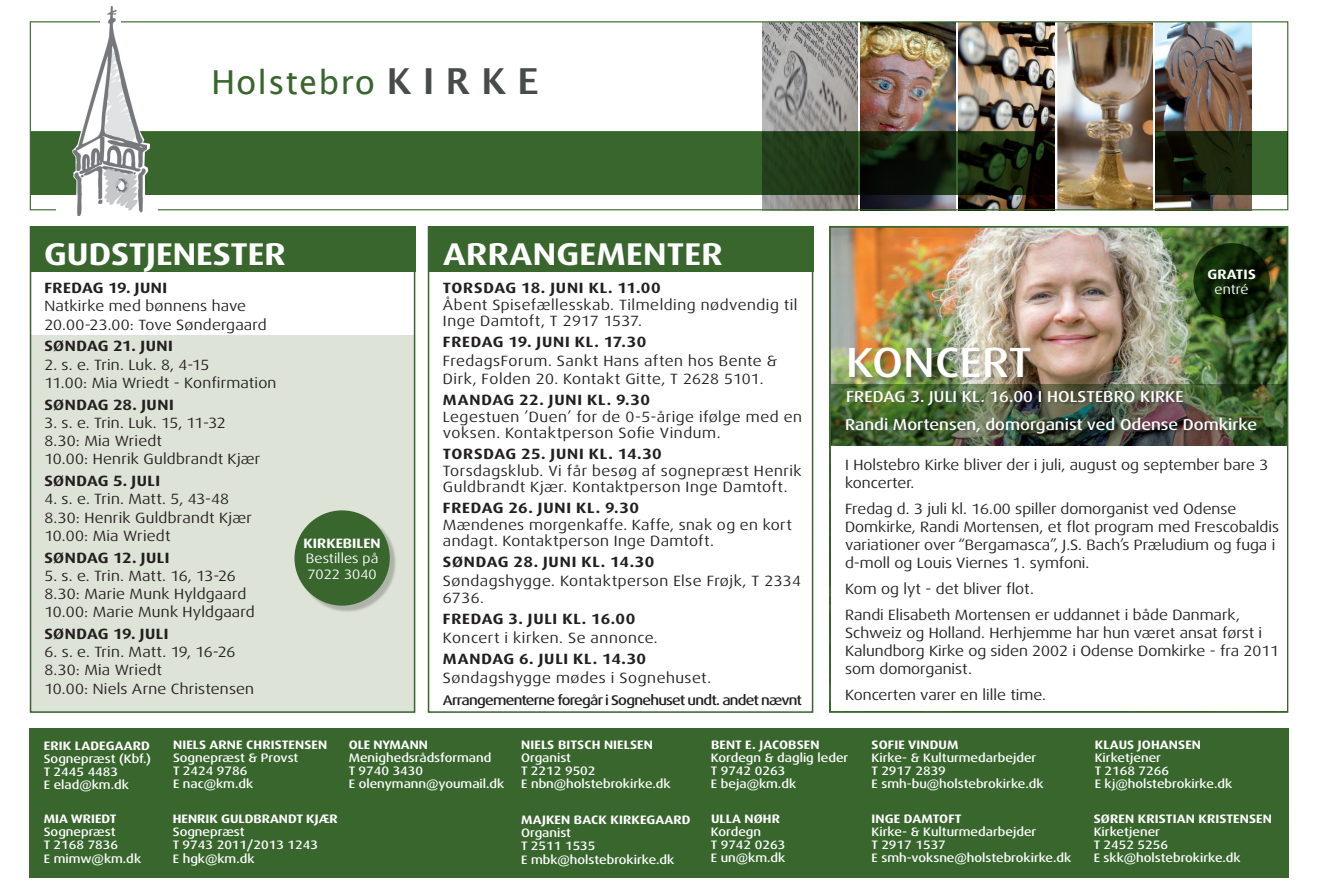
<style>
.page{position:relative;width:1320px;height:893px;background:#fff}
.page>*{position:absolute;margin:0;border:0;box-sizing:border-box;transform-origin:0 0}
.t1{font:500 expanded 42.35px "Dax OT";letter-spacing:.01em;color:#fff}
.t2{font:33.07px "Lucida Grande";letter-spacing:.03em;color:#38662d}
.t3{font:700 expanded 31.5px "Dax OT";letter-spacing:.005em;color:#fff}
.t4{font:500 expanded 15.75px "Dax OT";color:#fff}
.t5{font:expanded 14.88px/18.2px "Dax OT";letter-spacing:.01em;color:#231f20}
.t6{font:expanded 14.88px/16.6px "Dax OT";letter-spacing:.035em;color:#231f20}
.t7{font:700 expanded 14.88px "Dax OT";letter-spacing:.035em;color:#231f20}
.t8{font:expanded 14.88px/16.6px "Dax OT";letter-spacing:.03em;color:#231f20}
.t9{font:700 expanded 14.88px "Dax OT";letter-spacing:.055em;color:#231f20}
.t10{font:500 expanded 14px "Dax OT";letter-spacing:-.05em;color:#231f20}
.t11{font:expanded 13.65px/15.8px "Dax OT";color:#fff}
.t12{font:700 expanded 13.65px "Dax OT";color:#fff}
.t13{font:500 expanded 12.25px/13.1px "Dax OT";color:#fff}
.t14{font:700 expanded 12.25px "Dax OT";letter-spacing:.01em;color:#fff}
.t15{font:700 expanded 12.25px "Dax OT";letter-spacing:-.01em;color:#fff}
.s1{font-family:"Lucida Sans";font-weight:600;font-size:35.88px;color:#474b49}
</style>
<div class="page">
<div style="left:31px;top:335px;width:382px;height:378px;background:#dee3d7"></div>
<img style="left:762px;top:23px;width:96px;height:185px">
<img style="left:860px;top:23px;width:95px;height:185px">
<img style="left:958px;top:23px;width:96px;height:185px">
<img style="left:1057px;top:23px;width:96px;height:185px">
<img style="left:1155px;top:23px;width:96px;height:185px">
<div style="left:30px;top:21px;width:1258px;height:189px;border:1px solid #38662d"></div>
<div style="left:56px;top:193px;width:102px;height:28px;background:#fff"></div>
<svg style="left:1155px;top:131px;width:133px;height:64px;background:#1e3012"></svg>
<svg style="left:146px;top:131px;width:908px;height:64px;background:#2d5124"></svg>
<div style="left:31px;top:131px;width:42px;height:64px;background:#38662d"></div>
<img style="left:73px;top:6px;width:73px;height:209px">
<div style="left:30px;top:226px;width:385px;height:487px;border:2px solid #38662d"></div>
<div style="left:428px;top:226px;width:385px;height:487px;border:2px solid #38662d"></div>
<div style="left:30px;top:728px;width:1259px;height:150px;background:#38662d"></div>
<div style="left:31px;top:226px;width:384px;height:46px;background:#38662d"></div>
<div style="left:429px;top:226px;width:384px;height:46px;background:#38662d"></div>
<div style="left:297px;top:513px;width:100px;height:100px;background:#231f20;opacity:.25"></div>
<div style="left:294px;top:510px;width:96px;height:96px;background:#38662d;border-radius:50%"></div>
<img style="left:832px;top:229px;width:453px;height:155px">
<div style="left:829px;top:226px;width:459px;height:487px;border:2px solid #38662d"></div>
<div style="left:848px;top:346px;width:189px;height:38px;background:#231f20;opacity:.25"></div>
<img style="left:831px;top:384px;width:455px;height:62px">
<div style="left:847px;top:390px;width:339px;height:18px;background:#231f20;opacity:.25"></div>
<div style="left:831px;top:446px;width:455px;height:265px;background:#fff"></div>
<div style="left:846px;top:417px;width:414px;height:20px;background:#231f20;opacity:.25"></div>
<div style="left:1195px;top:245px;width:80px;height:80px;background:#231f20;opacity:.25"></div>
<svg style="left:1193px;top:243px;width:76px;height:76px;background:#0d2306"></svg>
<h2 class="t2" style="left:211px;top:63px;width:329px">Holstebro <span class="s1">K I R K E</span></h2>
<h3 class="t3" style="left:44px;top:234px;width:243px">GUDSTJENESTER</h3>
<h3 class="t3" style="left:443px;top:234px;width:281px">ARRANGEMENTER</h3>
<p class="t7" style="left:44px;top:279px;width:124px">FREDAG 19. JUNI</p>
<p class="t5" style="left:44px;top:297px;width:224px">Natkirke med bønnens have<br>20.00-23.00: Tove Søndergaard</p>
<p class="t7" style="left:44px;top:337px;width:130px">SØNDAG 21. JUNI</p>
<p class="t5" style="left:44px;top:356px;width:234px">2. s. e. Trin. Luk. 8, 4-15<br>11.00: Mia Wriedt - Konfirmation</p>
<p class="t7" style="left:44px;top:395px;width:131px">SØNDAG 28. JUNI</p>
<p class="t5" style="left:44px;top:414px;width:217px">3. s. e. Trin. Luk. 15, 11-32<br>8.30: Mia Wriedt<br>10.00: Henrik Guldbrandt Kjær</p>
<p class="t7" style="left:44px;top:471px;width:117px">SØNDAG 5. JULI</p>
<p class="t5" style="left:44px;top:490px;width:209px">4. s. e. Trin. Matt. 5, 43-48<br>8.30: Henrik Guldbrandt Kjær<br>10.00: Mia Wriedt</p>
<p class="t7" style="left:44px;top:548px;width:126px">SØNDAG 12. JULI</p>
<p class="t5" style="left:44px;top:567px;width:212px">5. s. e. Trin. Matt. 16, 13-26<br>8.30: Marie Munk Hyldgaard<br>10.00: Marie Munk Hyldgaard</p>
<p class="t7" style="left:44px;top:624px;width:125px">SØNDAG 19. JULI</p>
<p class="t5" style="left:44px;top:643px;width:211px">6. s. e. Trin. Matt. 19, 16-26<br>8.30: Mia Wriedt<br>10.00: Niels Arne Christensen</p>
<p class="t7" style="left:443px;top:279px;width:219px">TORSDAG 18. JUNI KL. 11.00</p>
<p class="t8" style="left:443px;top:297px;width:356px">Åbent Spisefællesskab. Tilmelding nødvendig til<br>Inge Damtoft, T 2917 1537.</p>
<p class="t7" style="left:443px;top:333px;width:205px">FREDAG 19. JUNI KL. 17.30</p>
<p class="t8" style="left:443px;top:351px;width:336px;line-height:18.4px">FredagsForum. Sankt Hans aften hos Bente &amp;<br>Dirk, Folden 20. Kontakt Gitte, T 2628 5101.</p>
<p class="t9" style="left:443px;top:390px;width:208px">MANDAG 22. JUNI KL. 9.30</p>
<p class="t6" style="left:443px;top:408px;width:360px">Legestuen ’Duen’ for de 0-5-årige ifølge med en voksen. Kontaktperson Sofie Vindum.</p>
<p class="t7" style="left:443px;top:444px;width:220px">TORSDAG 25. JUNI KL. 14.30</p>
<p class="t6" style="left:443px;top:462px;width:360px">Torsdagsklub. Vi får besøg af sognepræst Henrik<br>Guldbrandt Kjær. Kontaktperson Inge Damtoft.</p>
<p class="t7" style="left:443px;top:498px;width:197px">FREDAG 26. JUNI KL. 9.30</p>
<p class="t5" style="left:443px;top:516px;width:350px;line-height:16.6px">Mændenes morgenkaffe. Kaffe, snak og en kort andagt. Kontaktperson Inge Damtoft.</p>
<p class="t7" style="left:443px;top:553px;width:213px">SØNDAG 28. JUNI KL. 14.30</p>
<p class="t8" style="left:443px;top:573px;width:360px">Søndagshygge. Kontaktperson Else Frøjk, T 2334<br>6736.</p>
<p class="t7" style="left:443px;top:609px;width:194px">FREDAG 3. JULI KL. 16.00</p>
<p class="t6" style="left:443px;top:630px;width:216px">Koncert i kirken. Se annonce.</p>
<p class="t9" style="left:443px;top:649px;width:205px">MANDAG 6. JULI KL. 14.30</p>
<p class="t6" style="left:443px;top:670px;width:270px">Søndagshygge mødes i Sognehuset.</p>
<p class="t10" style="left:443px;top:691px;width:361px">Arrangementerne foregår i Sognehuset undt. andet nævnt</p>
<p class="t12" style="left:304px;top:534px;width:78px">KIRKEBILEN</p>
<p class="t11" style="left:306px;top:551px;width:74px">Bestilles på<br>7022 3040</p>
<h1 class="t1" style="left:846px;top:336px;width:187px">KONCERT</h1>
<p class="t4" style="left:846px;top:386px;width:339px">FREDAG 3. JULI KL. 16.00 I HOLSTEBRO KIRKE</p>
<p class="t12" style="left:1207px;top:265px;width:50px">GRATIS</p>
<p class="t11" style="left:1214px;top:282px;width:36px">entré</p>
<p class="t4" style="left:845px;top:414px;width:413px">Randi Mortensen, domorganist ved Odense Domkirke</p>
<p class="t5" style="left:845px;top:456px;width:425px">I Holstebro Kirke bliver der i juli, august og september bare 3 koncerter.</p>
<p class="t5" style="left:845px;top:500px;width:435px">Fredag d. 3 juli kl. 16.00 spiller domorganist ved Odense Domkirke, Randi Mortensen, et flot program med Frescobaldis variationer over “Bergamasca”, J.S. Bach’s Præludium og fuga i d-moll og Louis Viernes 1. symfoni.</p>
<p class="t5" style="left:845px;top:576px;width:396px;line-height:26.2px">Kom og lyt - det bliver flot.<br>Randi Elisabeth Mortensen er uddannet i både Danmark,</p>
<p class="t5" style="left:845px;top:624px;width:436px">Schweiz og Holland. Herhjemme har hun været ansat først i<br>Kalundborg Kirke og siden 2002 i Odense Domkirke - fra 2011 som domorganist.</p>
<p class="t5" style="left:845px;top:686px;width:202px">Koncerten varer en lille time.</p>
<p class="t14" style="left:44px;top:737px;width:107px">ERIK LADEGAARD</p>
<p class="t13" style="left:44px;top:752px;width:109px">Sognepræst (Kbf.)<br>T 2445 4483<br>E elad@km.dk</p>
<p class="t14" style="left:44px;top:811px;width:74px">MIA WRIEDT</p>
<p class="t13" style="left:44px;top:826px;width:99px">Sognepræst<br>T 2168 7836<br>E mimw@km.dk</p>
<p class="t14" style="left:173px;top:737px;width:156px">NIELS ARNE CHRISTENSEN</p>
<p class="t13" style="left:173px;top:751px;width:127px">Sognepræst &amp; Provst<br>T 2424 9786<br>E nac@km.dk</p>
<p class="t14" style="left:173px;top:811px;width:166px">HENRIK GULDBRANDT KJÆR</p>
<p class="t13" style="left:173px;top:826px;width:147px">Sognepræst<br>T 9743 2011/2013 1243<br>E hgk@km.dk</p>
<p class="t15" style="left:349px;top:737px;width:80px">OLE NYMANN</p>
<p class="t13" style="left:349px;top:751px;width:157px">Menighedsrådsformand<br>T 9740 3430<br>E olenymann@youmail.dk</p>
<p class="t14" style="left:521px;top:737px;width:133px">NIELS BITSCH NIELSEN</p>
<p class="t13" style="left:521px;top:751px;width:151px">Organist<br>T 2212 9502<br>E nbn@holstebrokirke.dk</p>
<p class="t14" style="left:521px;top:812px;width:171px">MAJKEN BACK KIRKEGAARD</p>
<p class="t13" style="left:521px;top:827px;width:155px">Organist<br>T 2511 1535<br>E mbk@holstebrokirke.dk</p>
<p class="t14" style="left:711px;top:737px;width:110px">BENT E. JACOBSEN</p>
<p class="t13" style="left:711px;top:751px;width:139px">Kordegn &amp; daglig leder<br>T 9742 0263<br>E beja@km.dk</p>
<p class="t14" style="left:711px;top:811px;width:70px">ULLA NØHR</p>
<p class="t13" style="left:711px;top:825px;width:76px">Kordegn<br>T 9742 0263<br>E un@km.dk</p>
<p class="t14" style="left:871px;top:736px;width:88px">SOFIE VINDUM</p>
<p class="t13" style="left:871px;top:751px;width:174px">Kirke- &amp; Kulturmedarbejder<br>T 2917 2839<br>E smh-bu@holstebrokirke.dk</p>
<p class="t14" style="left:871px;top:811px;width:92px">INGE DAMTOFT</p>
<p class="t13" style="left:871px;top:825px;width:201px">Kirke- &amp; Kulturmedarbejder<br>T 2917 1537<br>E smh-voksne@holstebrokirke.dk</p>
<p class="t14" style="left:1094px;top:737px;width:108px">KLAUS JOHANSEN</p>
<p class="t13" style="left:1094px;top:751px;width:139px">Kirketjener<br>T 2168 7266<br>E kj@holstebrokirke.dk</p>
<p class="t14" style="left:1093px;top:811px;width:180px">SØREN KRISTIAN KRISTENSEN</p>
<p class="t13" style="left:1093px;top:825px;width:148px">Kirketjener<br>T 2452 5256<br>E skk@holstebrokirke.dk</p>
</div>
